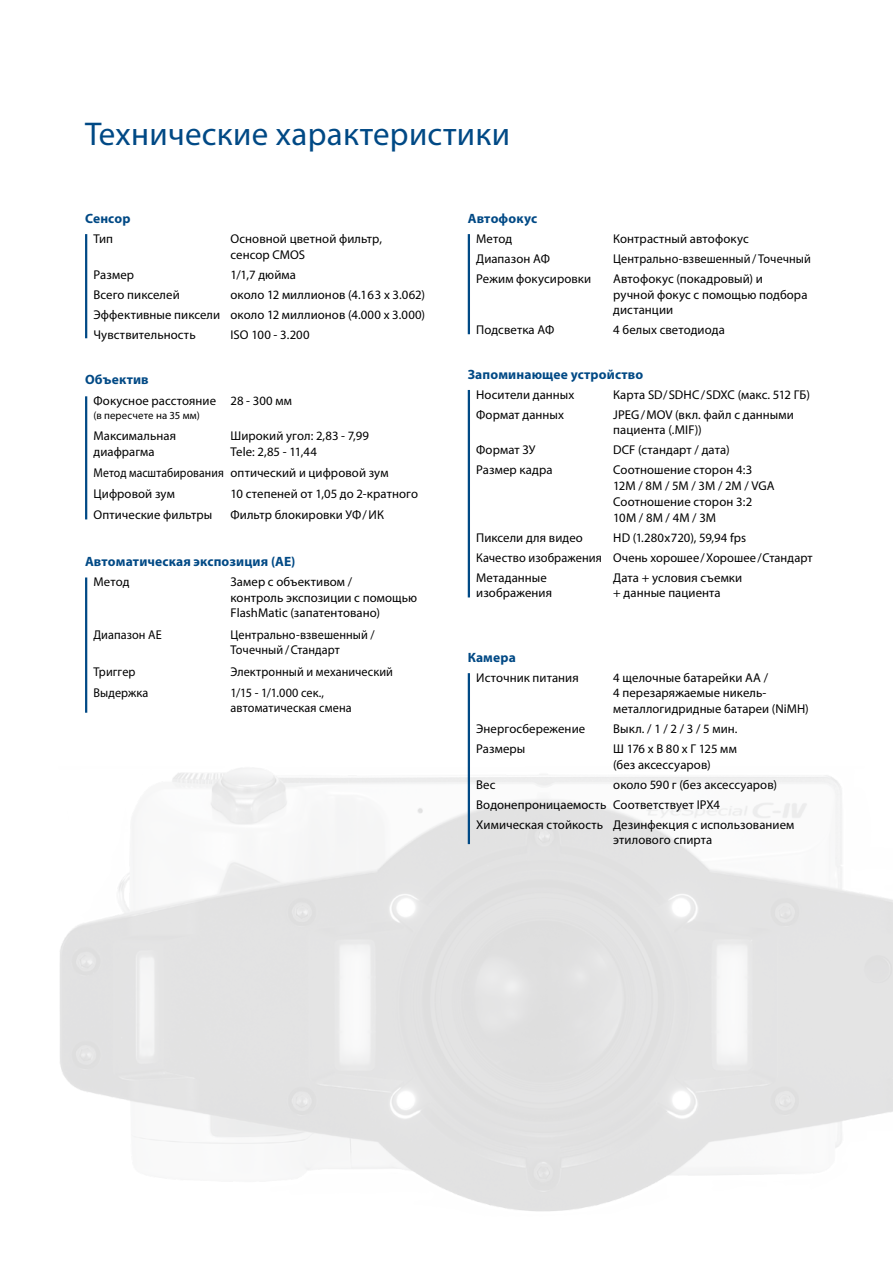
<style>
.page{position:relative;width:893px;height:1263px;background:#fff}
.page>*{position:absolute;margin:0;border:0;box-sizing:border-box;transform-origin:0 0}
.t1{font:33px "Myriad Pro";letter-spacing:.01em;color:#004985}
.t2{font:700 13.5px "Myriad Pro";letter-spacing:.01em;color:#004985}
.t3{font:12.75px/15.8px "Myriad Pro";letter-spacing:.005em;color:#000}
.t4{font:12.75px/15.8px "Myriad Pro";letter-spacing:.005em;color:#000;scale:.96 1}
.t5{font:10.8px "Myriad Pro";letter-spacing:.015em;color:#000}
</style>
<div class="page">
<hr style="left:468px;top:234px;width:2px;height:100px;background:#004985">
<hr style="left:468px;top:390px;width:2px;height:207px;background:#004985">
<hr style="left:468px;top:673px;width:2px;height:171px;background:#004985">
<hr style="left:85px;top:396px;width:2px;height:123px;background:#004985">
<hr style="left:85px;top:577px;width:2px;height:136px;background:#004985">
<hr style="left:85px;top:234px;width:2px;height:104px;background:#004985">
<h1 class="t1" style="left:85px;top:113px;width:426px">Технические характеристики</h1>
<p class="t2" style="left:85px;top:209px;width:47px">Сенсор</p>
<p class="t3" style="left:94px;top:230px;width:21px">Тип</p>
<p class="t3" style="left:231px;top:230px;width:153px">Основной цветной фильтр, сенсор CMOS</p>
<p class="t3" style="left:94px;top:266px;width:42px">Размер</p>
<p class="t3" style="left:231px;top:266px;width:67px">1/1,7 дюйма</p>
<p class="t3" style="left:94px;top:286px;width:88px">Всего пикселей</p>
<p class="t3" style="left:94px;top:284px;width:333px;line-height:20px;text-align:justify;text-indent:137px">около 12 миллионов (4.163 x 3.062)<br>Эффективные пиксели около 12 миллионов (4.000 x 3.000)<br>Чувствительность</p>
<p class="t3" style="left:231px;top:326px;width:81px">ISO 100 - 3.200</p>
<p class="t2" style="left:85px;top:370px;width:65px">Объектив</p>
<p class="t3" style="left:94px;top:393px;width:200px">Фокусное расстояние 28 - 300 мм</p>
<p class="t5" style="left:94px;top:408px;width:108px">(в пересчете на 35 мм)</p>
<p class="t3" style="left:94px;top:427px;width:84px">Максимальная</p>
<p class="t3" style="left:231px;top:427px;width:140px">Широкий угол: 2,83 - 7,99</p>
<p class="t3" style="left:94px;top:443px;width:63px">диафрагма</p>
<p class="t3" style="left:94px;top:440px;width:296px;line-height:21.3px;text-indent:137px">Tele: 2,85 - 11,44<br>Метод масштабирования оптический и цифровой зум<br>Цифровой зум</p>
<p class="t3" style="left:231px;top:486px;width:189px">10 степеней от 1,05 до 2-кратного</p>
<p class="t3" style="left:94px;top:507px;width:120px">Оптические фильтры</p>
<p class="t3" style="left:231px;top:507px;width:155px">Фильтр блокировки УФ/ ИК</p>
<p class="t2" style="left:85px;top:553px;width:212px">Автоматическая экспозиция (AE)</p>
<p class="t3" style="left:94px;top:574px;width:37px">Метод</p>
<p class="t3" style="left:231px;top:574px;width:188px">Замер с объективом /<br>контроль экспозиции с помощью<br>FlashMatic (запатентовано)</p>
<p class="t4" style="left:94px;top:626px;width:72px">Диапазон АE</p>
<p class="t4" style="left:231px;top:626px;width:152px">Центрально-взвешенный /<br>Точечный / Стандарт</p>
<p class="t4" style="left:94px;top:663px;width:45px">Триггер</p>
<p class="t4" style="left:231px;top:663px;width:171px">Электронный и механический</p>
<p class="t4" style="left:94px;top:684px;width:59px">Выдержка</p>
<p class="t4" style="left:231px;top:685px;width:128px;line-height:15px">1/15 - 1/1.000 сек., автоматическая смена</p>
<p class="t2" style="left:468px;top:209px;width:71px">Автофокус</p>
<p class="t3" style="left:476px;top:230px;width:37px">Метод</p>
<p class="t3" style="left:613px;top:230px;width:137px">Контрастный автофокус</p>
<p class="t3" style="left:476px;top:250px;width:75px">Диапазон АФ</p>
<p class="t4" style="left:613px;top:250px;width:207px">Центрально-взвешенный / Точечный</p>
<p class="t3" style="left:476px;top:270px;width:117px">Режим фокусировки</p>
<p class="t3" style="left:613px;top:270px;width:196px">Автофокус (покадровый) и<br>ручной фокус с помощью подбора дистанции</p>
<p class="t3" style="left:476px;top:322px;width:80px">Подсветка АФ</p>
<p class="t3" style="left:613px;top:322px;width:113px">4 белых светодиода</p>
<p class="t2" style="left:468px;top:365px;width:177px">Запоминающее устройство</p>
<p class="t3" style="left:476px;top:386px;width:100px">Носители данных</p>
<p class="t3" style="left:613px;top:386px;width:198px">Карта SD/SDHC/SDXC (макс. 512 ГБ)</p>
<p class="t3" style="left:476px;top:406px;width:89px">Формат данных</p>
<p class="t3" style="left:613px;top:406px;width:182px">JPEG/MOV (вкл. файл с данными пациента (.MIF))</p>
<p class="t3" style="left:476px;top:442px;width:61px">Формат ЗУ</p>
<p class="t3" style="left:613px;top:442px;width:118px">DCF (стандарт / дата)</p>
<p class="t3" style="left:476px;top:462px;width:78px">Размер кадра</p>
<p class="t3" style="left:613px;top:462px;width:163px">Соотношение сторон 4:3<br>12M / 8M / 5M / 3M / 2M / VGA<br>Соотношение сторон 3:2<br>10M / 8M / 4M / 3M</p>
<p class="t3" style="left:476px;top:529px;width:108px">Пиксели для видео</p>
<p class="t3" style="left:476px;top:527px;width:338px;line-height:20px;text-indent:137px">HD (1.280x720), 59,94 fps<br>Качество изображения Очень хорошее/Хорошее/Стандарт<br>Метаданные</p>
<p class="t3" style="left:613px;top:569px;width:131px">Дата + условия съемки</p>
<p class="t3" style="left:476px;top:585px;width:77px">изображения</p>
<p class="t3" style="left:613px;top:585px;width:109px">+ данные пациента</p>
<p class="t2" style="left:468px;top:648px;width:50px">Камера</p>
<p class="t3" style="left:476px;top:669px;width:104px">Источник питания</p>
<p class="t3" style="left:613px;top:669px;width:197px">4 щелочные батарейки AA /<br>4 перезаряжаемые никель&shy;металлогидридные батареи (NiMH)</p>
<p class="t3" style="left:476px;top:721px;width:110px">Энергосбережение</p>
<p class="t3" style="left:613px;top:721px;width:126px">Выкл. / 1 / 2 / 3 / 5 мин.</p>
<p class="t3" style="left:476px;top:741px;width:51px">Размеры</p>
<p class="t3" style="left:613px;top:741px;width:125px">Ш 176 x В 80 x Г 125 мм (без аксессуаров)</p>
<p class="t3" style="left:476px;top:776px;width:21px">Вес</p>
<p class="t3" style="left:476px;top:774px;width:320px;line-height:20px;text-indent:137px">около 590 г (без аксессуаров)<br>Водонепроницаемость Соответствует IPX4<br>Химическая стойкость Дезинфекция с использованием</p>
<p class="t3" style="left:613px;top:831px;width:101px">этилового спирта</p>
</div>
